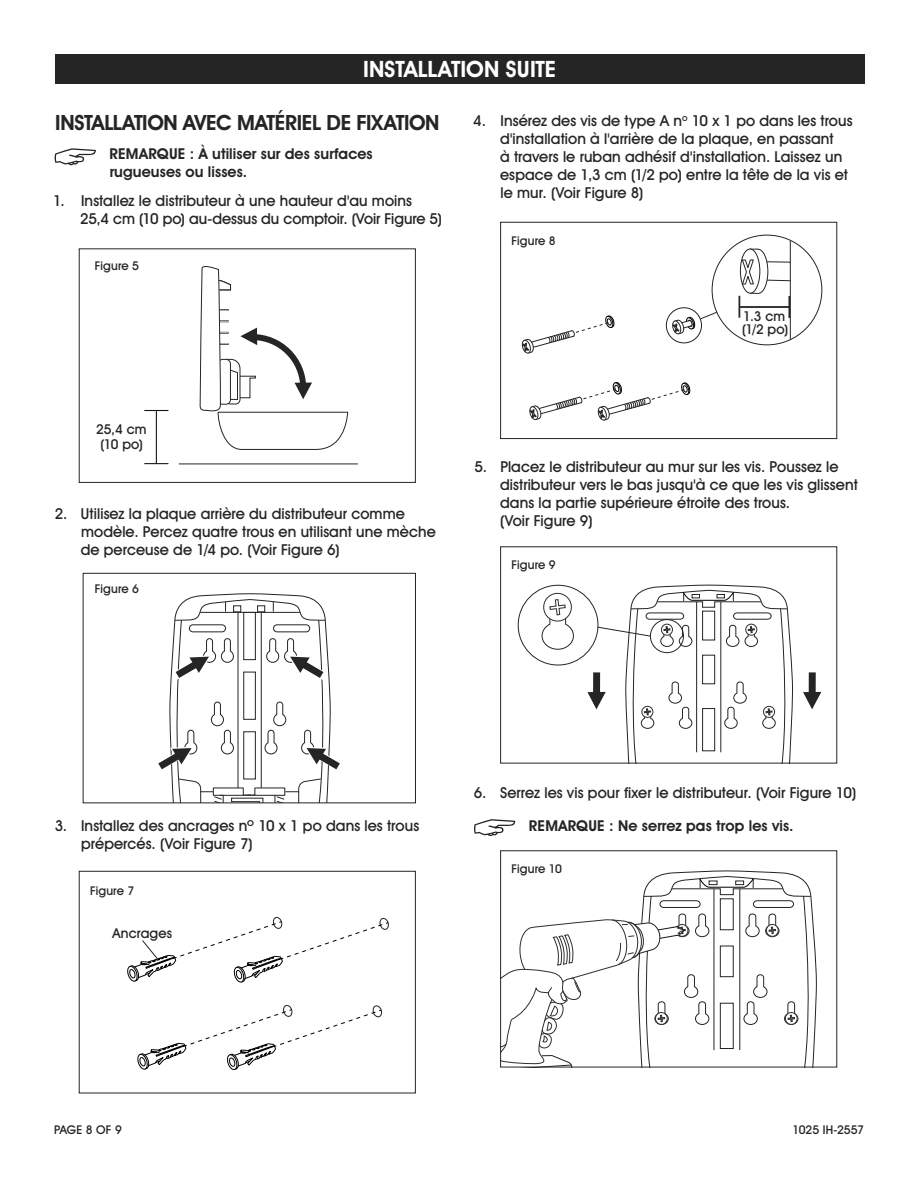
<style>
.page{position:relative;width:918px;height:1188px;background:#fff}
.page>*{position:absolute;margin:0;border:0;box-sizing:border-box;transform-origin:0 0}
.t1{font:700 22.5px "Uline Two Knine";letter-spacing:.005em;color:#fff}
.t2{font:700 21px "Uline Two Knine";letter-spacing:-.015em;color:#252525}
.t3{font:15px/18px "Uline Two Knine";letter-spacing:.005em;color:#252525}
.t4{font:700 15px/18px "Uline Two Knine";letter-spacing:.01em;color:#252525}
.t5{font:13.5px/15px "Uline Two Knine";letter-spacing:.01em;color:#252525;text-align:center}
.t6{font:12px "Uline Two Knine";letter-spacing:.01em;color:#252525}
.t7{font:12px "Uline Two Knine";letter-spacing:-.01em;color:#252525}
</style>
<div class="page">
<svg style="left:55px;top:148px;width:41px;height:17px"></svg>
<svg style="left:474px;top:819px;width:41px;height:17px"></svg>
<div style="left:55px;top:54px;width:810px;height:30px;background:#252525"></div>
<svg style="left:137px;top:1004px;width:245px;height:67px"></svg>
<div style="left:79px;top:871px;width:337px;height:222px;border:1px solid #252525"></div>
<svg style="left:127px;top:916px;width:262px;height:67px"></svg>
<div style="left:666px;top:307px;width:36px;height:36px;border:1px solid #252525;border-radius:50%"></div>
<hr style="left:790px;top:241px;width:1px;height:99px;background:#252525">
<svg style="left:671px;top:311px;width:47px;height:32px"></svg>
<svg style="left:521px;top:315px;width:93px;height:39px"></svg>
<svg style="left:529px;top:382px;width:161px;height:39px"></svg>
<svg style="left:739px;top:248px;width:52px;height:70px"></svg>
<div style="left:500px;top:222px;width:337px;height:217px;border:1px solid #252525"></div>
<svg style="left:502px;top:870px;width:315px;height:195px"></svg>
<div style="left:500px;top:850px;width:337px;height:217px;border:1px solid #252525"></div>
<svg style="left:541px;top:592px;width:33px;height:58px"></svg>
<svg style="left:584px;top:584px;width:238px;height:177px"></svg>
<div style="left:500px;top:546px;width:337px;height:217px;border:1px solid #252525"></div>
<hr style="left:179px;top:464px;width:179px;height:1px;background:#252525">
<svg style="left:199px;top:266px;width:150px;height:184px"></svg>
<svg style="left:145px;top:410px;width:23px;height:1px"></svg>
<svg style="left:145px;top:463px;width:23px;height:1px"></svg>
<hr style="left:156px;top:411px;width:1px;height:53px;background:#121313">
<div style="left:79px;top:248px;width:337px;height:235px;border:1px solid #252525"></div>
<svg style="left:158px;top:593px;width:182px;height:208px"></svg>
<div style="left:83px;top:573px;width:333px;height:230px;border:1px solid #252525"></div>
<h1 class="t1" style="left:363px;top:56px;width:195px">INSTALLATION SUITE</h1>
<h2 class="t2" style="left:55px;top:110px;width:386px">INSTALLATION AVEC MATÉRIEL DE FIXATION</h2>
<p class="t4" style="left:110px;top:145px;width:265px">REMARQUE : À utiliser sur des surfaces rugueuses ou lisses.</p>
<p class="t3" style="left:80px;top:191px;width:363px;text-indent:-27px">1. Installez le distributeur à une hauteur d'au moins<br>25,4 cm (10 po) au-dessus du comptoir. (Voir Figure 5)</p>
<p class="t6" style="left:95px;top:259px;width:46px">Figure 5</p>
<p class="t3" style="left:500px;top:111px;width:354px;text-indent:-27px">4. Insérez des vis de type A n<sup>o</sup> 10 x 1 po dans les trous d'installation à l'arrière de la plaque, en passant<br>à travers le ruban adhésif d'installation. Laissez un espace de 1,3 cm (1/2 po) entre la tête de la vis et le mur. (Voir Figure 8)</p>
<p class="t6" style="left:512px;top:233px;width:46px">Figure 8</p>
<p class="t5" style="left:742px;top:309px;width:47px;line-height:13.5px;text-align:left">1.3 cm (1/2 po)</p>
<p class="t5" style="left:96px;top:422px;width:52px">25,4 cm (10 po)</p>
<p class="t3" style="left:81px;top:504px;width:357px;text-indent:-26px">2. Utilisez la plaque arrière du distributeur comme modèle. Percez quatre trous en utilisant une mèche de perceuse de 1/4 po. (Voir Figure 6)</p>
<p class="t6" style="left:95px;top:581px;width:46px">Figure 6</p>
<p class="t3" style="left:500px;top:458px;width:359px;text-indent:-26px">5. Placez le distributeur au mur sur les vis. Poussez le distributeur vers le bas jusqu'à ce que les vis glissent dans la partie supérieure étroite des trous.<br>(Voir Figure 9)</p>
<p class="t6" style="left:512px;top:558px;width:46px">Figure 9</p>
<p class="t3" style="left:81px;top:817px;width:340px;text-indent:-26px">3. Installez des ancrages nº 10 x 1 po dans les trous prépercés. (Voir Figure 7)</p>
<p class="t6" style="left:90px;top:884px;width:46px">Figure 7</p>
<p class="t5" style="left:112px;top:925px;width:61px">Ancrages</p>
<p class="t3" style="left:474px;top:784px;width:384px">6. Serrez les vis pour fixer le distributeur. (Voir Figure 10)</p>
<p class="t4" style="left:529px;top:816px;width:266px">REMARQUE : Ne serrez pas trop les vis.</p>
<p class="t6" style="left:512px;top:862px;width:52px">Figure 10</p>
<p class="t6" style="left:54px;top:1122px;width:69px">PAGE 8 OF 9</p>
<p class="t7" style="left:792px;top:1122px;width:73px">1025 IH-2557</p>
</div>
